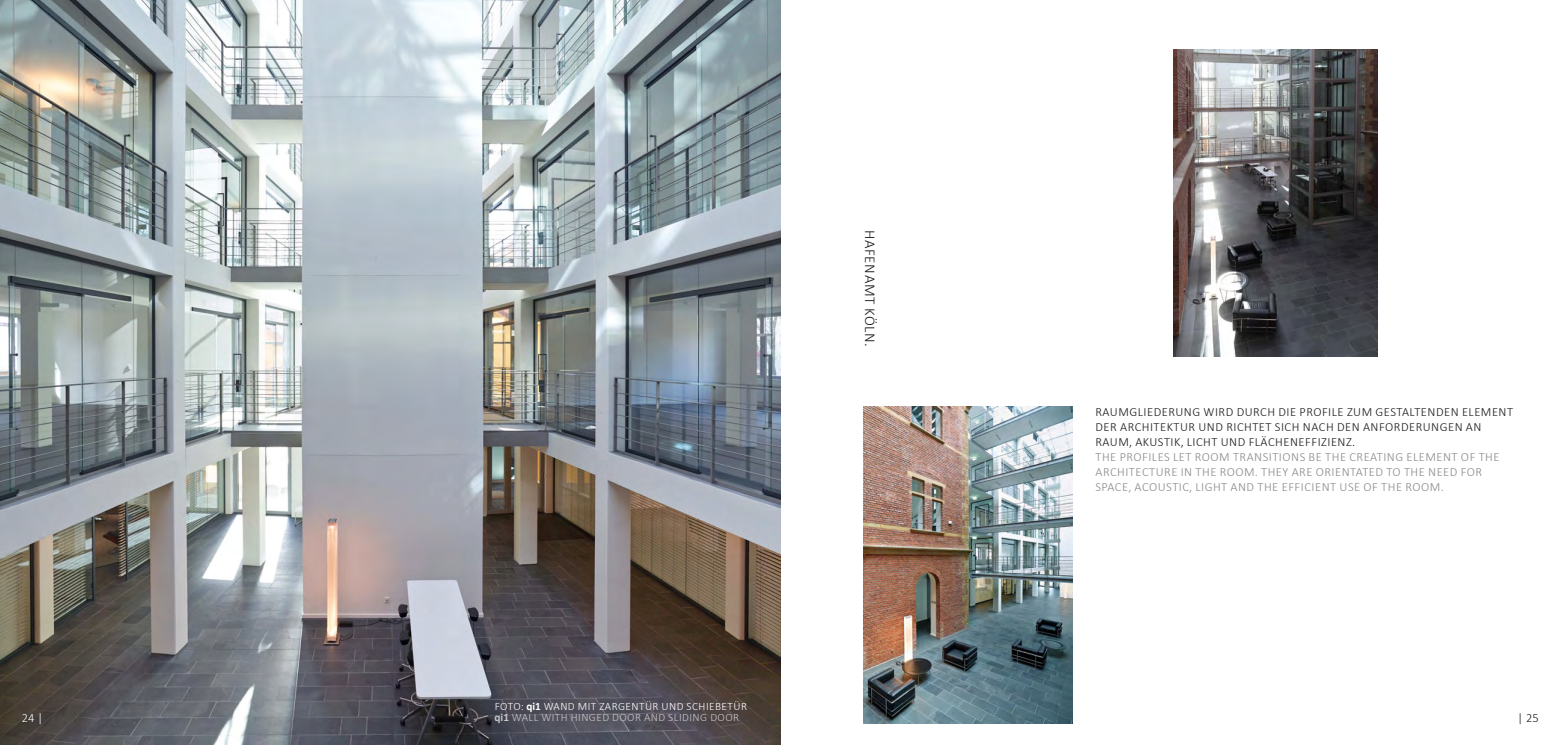
<style>
.page{position:relative;width:1560px;height:745px;background:#fff}
.page>*{position:absolute;margin:0;border:0;box-sizing:border-box;transform-origin:0 0}
.t1{font:300 15px "Calibri";letter-spacing:.04em;color:#1a171c}
.t2{font:300 12.5px/15px "Calibri";letter-spacing:.04em;color:#87888a}
.t3{font:300 12.5px/15px "Calibri";letter-spacing:.04em;color:#1a171c}
.t4{font:300 12.5px "Calibri";color:#fff}
.t5{font:300 11.25px "Calibri";letter-spacing:.04em;color:#fff}
.t6{font:300 11.25px "Calibri";letter-spacing:.04em;color:#c6c7c8}
.s1{font-weight:700}
</style>
<div class="page">
<img style="left:0;top:0;width:780px;height:744px">
<img style="left:863px;top:406px;width:209px;height:317px">
<img style="left:1173px;top:50px;width:204px;height:306px">
<p class="t1" style="left:879px;top:230px;width:118px;rotate:90deg">HAFENAMT KÖLN.</p>
<p class="t5" style="left:495px;top:698px;width:254px">FOTO: <span class="s1">qi1</span> WAND MIT ZARGENTÜR UND SCHIEBETÜR</p>
<p class="t4" style="left:22px;top:709px;width:23px">24 |</p>
<p class="t6" style="left:494px;top:710px;width:246px"><span class="s1">qi1</span> WALL WITH H INGED DOOR AND SLIDING DOOR</p>
<p class="t3" style="left:1095px;top:404px;width:419px">RAUMGLIEDERUNG WIRD DURCH DIE PROFILE ZUM GESTALTENDEN ELEMENT<br>DER ARCHITEKTUR UND RICHTET SICH NACH DEN ANFORDERUNGEN AN<br>RAUM, AKUSTIK, LICHT UND FLÄCHENEFFIZIENZ.</p>
<p class="t2" style="left:1095px;top:449px;width:405px">THE PROFILES LET ROOM TRANSITIONS BE THE CREATING ELEMENT OF THE<br>ARCHITECTURE IN THE ROOM. THEY ARE ORIENTATED TO THE NEED FOR<br>SPACE, ACOUSTIC, LIGHT AND THE EFFICIENT USE OF THE ROOM.</p>
<p class="t3" style="left:1517px;top:709px;width:23px">| 25</p>
</div>
